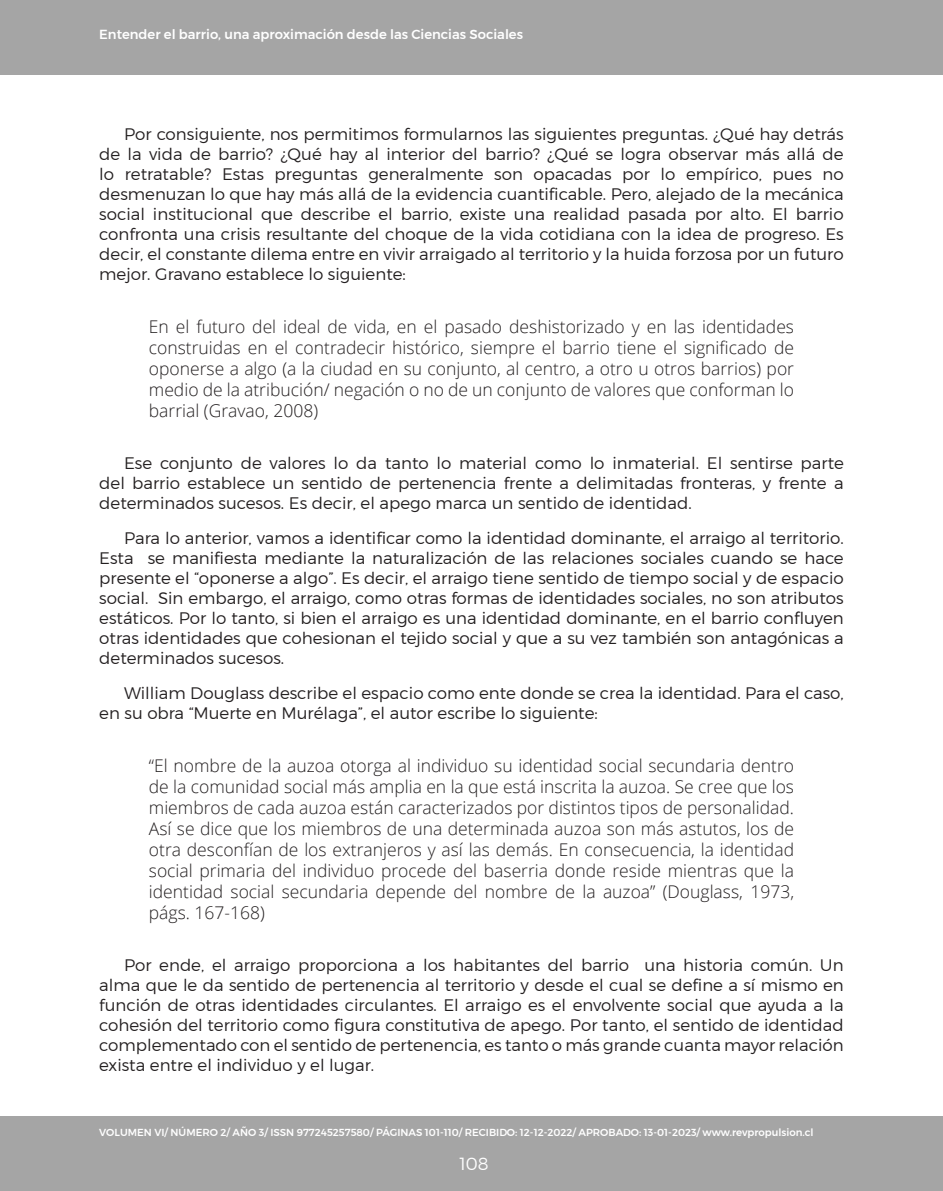
<style>
.page{position:relative;width:943px;height:1191px;background:#fff}
.page>*{position:absolute;margin:0;border:0;box-sizing:border-box;transform-origin:0 0}
._08_parrafo_cita_tex{font:300 17.5px/21px "Open Sans";color:#231f20;text-align:justify}
.t1{font:300 17.5px "Montserrat";color:#fff}
._07_parrafo_texto_ar{font:300 16.62px/19.9px "Montserrat";color:#231f20;text-align:justify}
.t2{font:500 13.12px "Montserrat";color:#fff}
.t3{font:500 10.15px "Montserrat";color:#fff}
</style>
<div class="page">
<div style="left:0;top:1116px;width:943px;height:75px;background:#a5a5a5"></div>
<div style="left:0;top:0;width:943px;height:74px;background:#a5a5a5"></div>
<p class="t2" style="left:99px;top:26px;width:425px">Entender el barrio, una aproximación desde las Ciencias Sociales</p>
<p class="_07_parrafo_texto_ar" style="left:99px;top:124px;width:746px;text-indent:25px">Por consiguiente, nos permitimos formularnos las siguientes preguntas. ¿Qué hay detrás de la vida de barrio? ¿Qué hay al interior del barrio? ¿Qué se logra observar más allá de lo retratable? Estas preguntas generalmente son opacadas por lo empírico, pues no desmenuzan lo que hay más allá de la evidencia cuantificable. Pero, alejado de la mecánica social institucional que describe el barrio, existe una realidad pasada por alto. El barrio confronta una crisis resultante del choque de la vida cotidiana con la idea de progreso. Es decir, el constante dilema entre en vivir arraigado al territorio y la huida forzosa por un futuro mejor. Gravano establece lo siguiente:</p>
<p class="_08_parrafo_cita_tex" style="left:149px;top:316px;width:646px">En el futuro del ideal de vida, en el pasado deshistorizado y en las identidades construidas en el contradecir histórico, siempre el barrio tiene el significado de oponerse a algo (a la ciudad en su conjunto, al centro, a otro u otros barrios) por medio de la atribución/ negación o no de un conjunto de valores que conforman lo barrial (Gravao, 2008)</p>
<p class="_07_parrafo_texto_ar" style="left:99px;top:453px;width:746px;text-indent:25px">Ese conjunto de valores lo da tanto lo material como lo inmaterial. El sentirse parte del barrio establece un sentido de pertenencia frente a delimitadas fronteras, y frente a determinados sucesos. Es decir, el apego marca un sentido de identidad.</p>
<p class="_07_parrafo_texto_ar" style="left:99px;top:528px;width:746px;text-indent:25px">Para lo anterior, vamos a identificar como la identidad dominante, el arraigo al territorio.<br>Esta se manifiesta mediante la naturalización de las relaciones sociales cuando se hace presente el “oponerse a algo”. Es decir, el arraigo tiene sentido de tiempo social y de espacio social. Sin embargo, el arraigo, como otras formas de identidades sociales, no son atributos estáticos. Por lo tanto, si bien el arraigo es una identidad dominante, en el barrio confluyen otras identidades que cohesionan el tejido social y que a su vez también son antagónicas a determinados sucesos.</p>
<p class="_07_parrafo_texto_ar" style="left:99px;top:682px;width:746px;text-indent:25px">William Douglass describe el espacio como ente donde se crea la identidad. Para el caso, en su obra “Muerte en Murélaga”, el autor escribe lo siguiente:</p>
<p class="_08_parrafo_cita_tex" style="left:149px;top:754px;width:646px">“El nombre de la auzoa otorga al individuo su identidad social secundaria dentro de la comunidad social más amplia en la que está inscrita la auzoa. Se cree que los miembros de cada auzoa están caracterizados por distintos tipos de personalidad.<br>Así se dice que los miembros de una determinada auzoa son más astutos, los de otra desconfían de los extranjeros y así las demás. En consecuencia, la identidad social primaria del individuo procede del baserria donde reside mientras que la identidad social secundaria depende del nombre de la auzoa” (Douglass, 1973, págs. 167-168)</p>
<p class="_07_parrafo_texto_ar" style="left:99px;top:955px;width:746px;text-indent:25px">Por ende, el arraigo proporciona a los habitantes del barrio una historia común. Un alma que le da sentido de pertenencia al territorio y desde el cual se define a sí mismo en función de otras identidades circulantes. El arraigo es el envolvente social que ayuda a la cohesión del territorio como figura constitutiva de apego. Por tanto, el sentido de identidad complementado con el sentido de pertenencia, es tanto o más grande cuanta mayor relación exista entre el individuo y el lugar.</p>
<p class="t3" style="left:99px;top:1126px;width:716px">VOLUMEN VI/ NÚMERO 2/ AÑO 3/ ISSN 977245257580/ PÁGINAS 101-110/ RECIBIDO: 12-12-2022/ APROBADO: 13-01-2023/ www.revpropulsion.cl</p>
<p class="t1" style="left:459px;top:1152px;width:31px">108</p>
</div>
